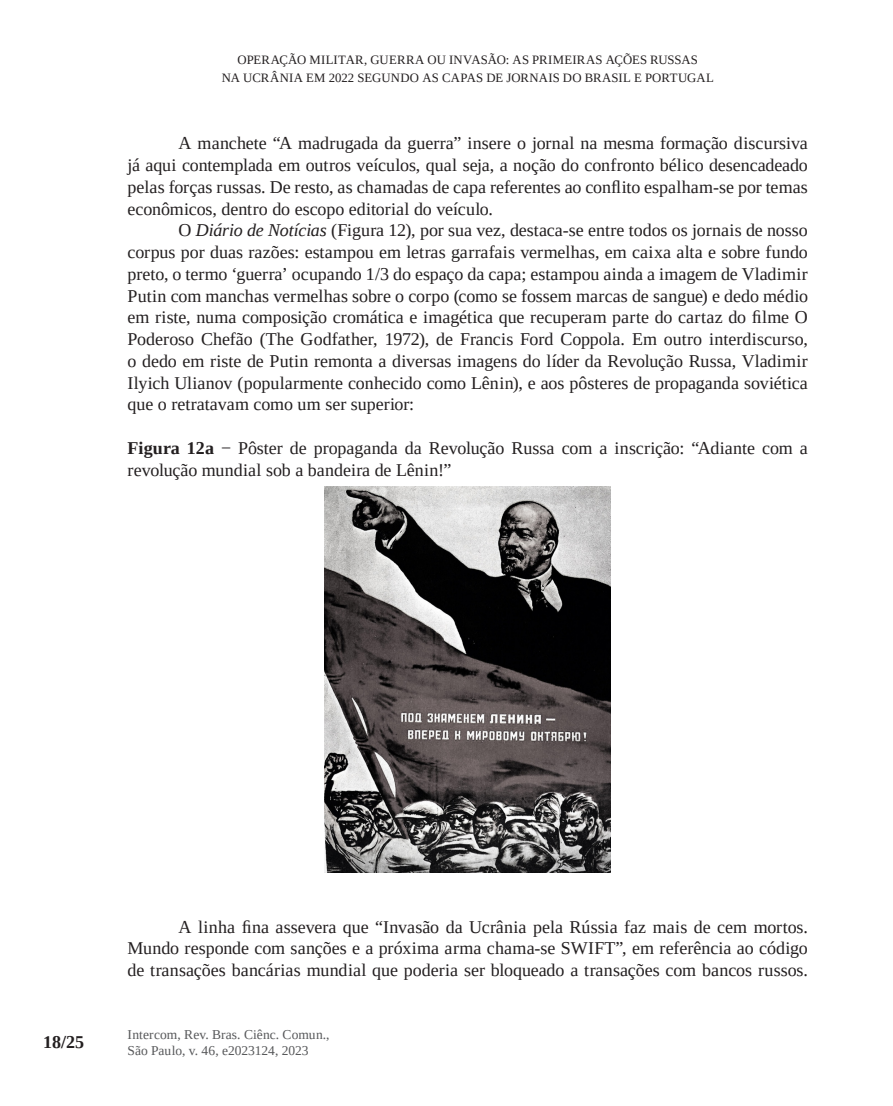
<style>
.page{position:relative;width:893px;height:1106px;background:#fff}
.page>*{position:absolute;margin:0;border:0;box-sizing:border-box;transform-origin:0 0}
.TEXTO_CORRIDO{font:18px/21.8px "Liberation Serif";color:#231f20;text-align:justify}
.TÍTULOS_QUADROS_E_FIGURAS{font:18px/21.8px "Liberation Serif";letter-spacing:-.005em;color:#231f20}
.t1{font:700 18px "Liberation Serif";color:#231f20}
.t2{font:13.5px/16.2px "Liberation Serif";color:#57585a}
.t3{font:12.75px/18px "Liberation Serif";letter-spacing:.01em;color:#231f20;text-align:center}
.s1{font-style:italic}
.s2{font-weight:700}
</style>
<div class="page">
<img style="left:325px;top:487px;width:286px;height:385px">
<p class="t3" style="left:222px;top:51px;width:494px">OPERAÇÃO MILITAR, GUERRA OU INVASÃO: AS PRIMEIRAS AÇÕES RUSSAS<br>NA UCRÂNIA EM 2022 SEGUNDO AS CAPAS DE JORNAIS DO BRASIL E PORTUGAL</p>
<p class="TEXTO_CORRIDO" style="left:128px;top:132px;width:682px;text-indent:51px">A manchete “A madrugada da guerra” insere o jornal na mesma formação discursiva já aqui contemplada em outros veículos, qual seja, a noção do confronto bélico desencadeado pelas forças russas. De resto, as chamadas de capa referentes ao conflito espalham-se por temas econômicos, dentro do escopo editorial do veículo.</p>
<p class="TEXTO_CORRIDO" style="left:128px;top:219px;width:682px;text-indent:51px">O <span class="s1">Diário de Notícias</span> (Figura 12), por sua vez, destaca-se entre todos os jornais de nosso corpus por duas razões: estampou em letras garrafais vermelhas, em caixa alta e sobre fundo preto, o termo ‘guerra’ ocupando 1/3 do espaço da capa; estampou ainda a imagem de Vladimir Putin com manchas vermelhas sobre o corpo (como se fossem marcas de sangue) e dedo médio em riste, numa composição cromática e imagética que recuperam parte do cartaz do filme O Poderoso Chefão (The Godfather, 1972), de Francis Ford Coppola. Em outro interdiscurso, o dedo em riste de Putin remonta a diversas imagens do líder da Revolução Russa, Vladimir Ilyich Ulianov (popularmente conhecido como Lênin), e aos pôsteres de propaganda soviética que o retratavam como um ser superior:</p>
<p class="TÍTULOS_QUADROS_E_FIGURAS" style="left:128px;top:437px;width:682px"><span class="s2">Figura 12a</span> − Pôster de propaganda da Revolução Russa com a inscrição: “Adiante com a revolução mundial sob a bandeira de Lênin!”</p>
<p class="t1" style="left:43px;top:1030px;width:43px">18/25</p>
<p class="TEXTO_CORRIDO" style="left:128px;top:915px;width:682px;text-indent:51px">A linha fina assevera que “Invasão da Ucrânia pela Rússia faz mais de cem mortos.<br>Mundo responde com sanções e a próxima arma chama-se SWIFT”, em referência ao código de transações bancárias mundial que poderia ser bloqueado a transações com bancos russos.</p>
<p class="t2" style="left:128px;top:1026px;width:204px">Intercom, Rev. Bras. Ciênc. Comun.,<br>São Paulo, v. 46, e2023124, 2023</p>
</div>
